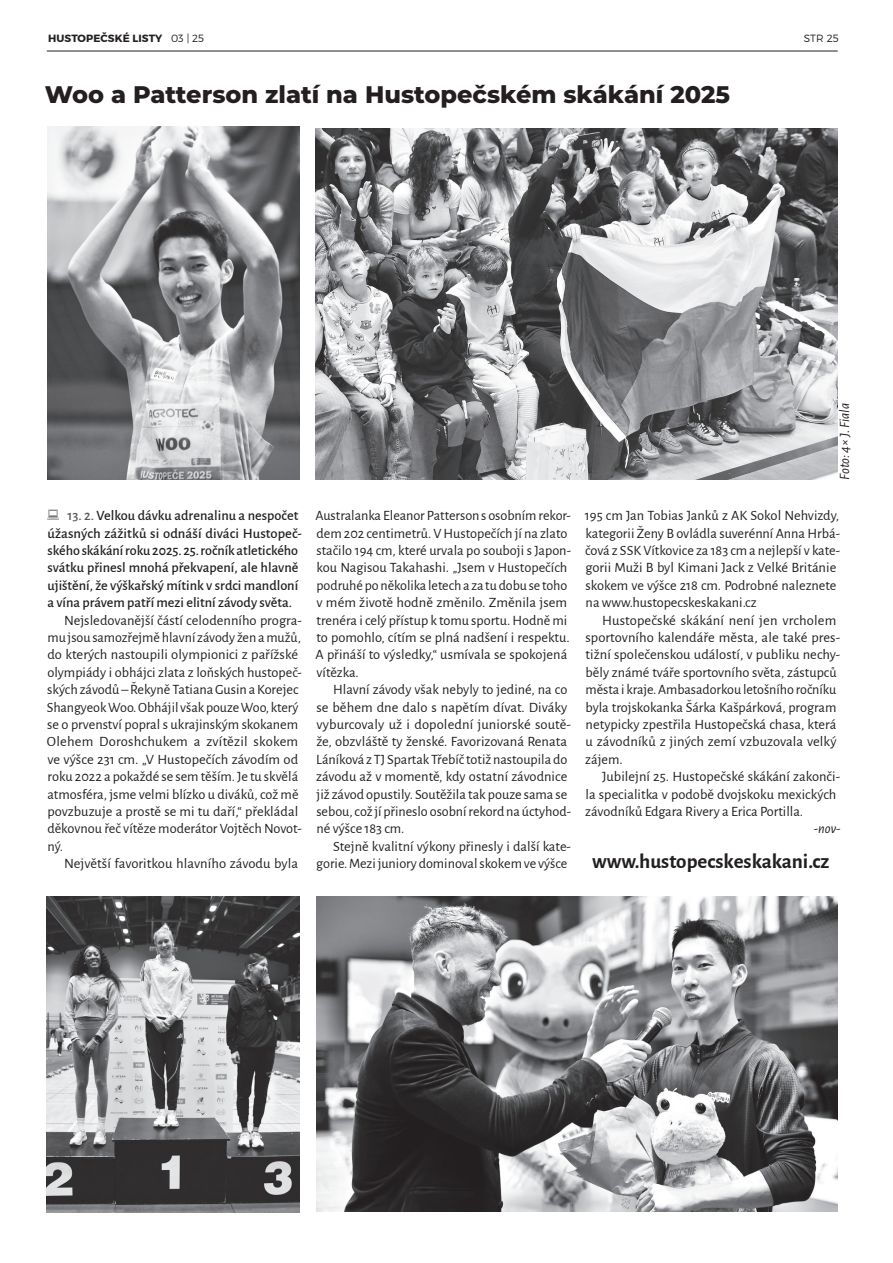
<style>
.page{position:relative;width:893px;height:1263px;background:#fff}
.page>*{position:absolute;margin:0;border:0;box-sizing:border-box;transform-origin:0 0}
.t1{font:800 24px "Montserrat";color:#231f20}
.t2{font:700 21px "Alegreya Sans";color:#231f20}
.t3{font:14.25px/17.4px "Alegreya Sans";color:#231f20}
.t4{font:500 14.25px/17.4px "Alegreya Sans";color:#231f20}
.t5{font:italic 14.25px "Alegreya Sans";color:#231f20}
.t6{font:700 10.5px "Montserrat";letter-spacing:.01em;color:#231f20}
.t7{font:300 10.5px "Montserrat";color:#231f20}
.s1{font-weight:300}
.s2{color:#57585a}
</style>
<div class="page">
<hr style="left:47px;top:51px;width:791px;height:1px;background:#231f20">
<img style="left:47px;top:127px;width:252px;height:353px">
<img style="left:316px;top:896px;width:521px;height:315px">
<img style="left:46px;top:897px;width:253px;height:315px">
<img style="left:315px;top:129px;width:522px;height:351px">
<p class="t6" style="left:48px;top:32px;width:157px">HUSTOPEČSKÉ LISTY <span class="s1">03 | 25</span></p>
<p class="t7" style="left:804px;top:32px;width:37px">STR 25</p>
<h1 class="t1" style="left:45px;top:83px;width:686px">Woo a Patterson zlatí na Hustopečském skákání 2025</h1>
<p class="t5" style="left:836px;top:480px;width:78px;rotate:-90deg">Foto: 4× J. Fiala</p>
<p class="t4" style="left:47px;top:507px;width:256px;text-indent:20px"><span class="s2">13. 2.</span> Velkou dávku adrenalinu a nespočet úžasných zážitků si odnáší diváci Hustopeč&shy;ského skákání roku 2025. 25. ročník atletického svátku přinesl mnohá překvapení, ale hlavně ujištění, že výškařský mítink v srdci mandloní a vína právem patří mezi elitní závody světa.</p>
<p class="t3" style="left:47px;top:612px;width:257px;text-indent:17px">Nejsledovanější částí celodenního progra&shy;mu jsou samozřejmě hlavní závody žen a mužů, do kterých nastoupili olympionici z pařížské olympiády i obhájci zlata z loňských hustopeč&shy;ských závodů – Řekyně Tatiana Gusin a Korejec Shangyeok Woo. Obhájil však pouze Woo, který se o prvenství popral s ukrajinským skokanem Olehem Doroshchukem a zvítězil skokem ve výšce 231 cm. „V Hustopečích závodím od roku 2022 a pokaždé se sem těším. Je tu skvělá atmosféra, jsme velmi blízko u diváků, což mě povzbuzuje a prostě se mi tu daří,“ překládal děkovnou řeč vítěze moderátor Vojtěch Novot&shy;ný.</p>
<p class="t3" style="left:64px;top:855px;width:236px">Největší favoritkou hlavního závodu byla</p>
<p class="t3" style="left:316px;top:507px;width:257px">Australanka Eleanor Patterson s osobním rekor&shy;dem 202 centimetrů. V Hustopečích jí na zlato stačilo 194 cm, které urvala po souboji s Japon&shy;kou Nagisou Takahashi. „Jsem v Hustopečích podruhé po několika letech a za tu dobu se toho v mém životě hodně změnilo. Změnila jsem trenéra i celý přístup k tomu sportu. Hodně mi to pomohlo, cítím se plná nadšení i respektu.<br>A přináší to výsledky,“ usmívala se spokojená vítězka.</p>
<p class="t3" style="left:316px;top:681px;width:256px;text-indent:17px">Hlavní závody však nebyly to jediné, na co se během dne dalo s napětím dívat. Diváky vyburcovaly už i dopolední juniorské soutě&shy;že, obzvláště ty ženské. Favorizovaná Renata Láníková z TJ Spartak Třebíč totiž nastoupila do závodu až v momentě, kdy ostatní závodnice již závod opustily. Soutěžila tak pouze sama se sebou, což jí přineslo osobní rekord na úctyhod&shy;né výšce 183 cm.</p>
<p class="t3" style="left:316px;top:838px;width:256px;text-align:right">Stejně kvalitní výkony přinesly i další kate&shy;gorie. Mezi juniory dominoval skokem ve výšce</p>
<p class="t3" style="left:585px;top:507px;width:257px">195 cm Jan Tobias Janků z AK Sokol Nehvizdy, kategorii Ženy B ovládla suverénní Anna Hrbá&shy;čová z SSK Vítkovice za 183 cm a nejlepší v kate&shy;gorii Muži B byl Kimani Jack z Velké Británie skokem ve výšce 218 cm. Podrobné naleznete na www.hustopecskeskakani.cz</p>
<p class="t3" style="left:585px;top:612px;width:256px;text-indent:17px">Hustopečské skákání není jen vrcholem sportovního kalendáře města, ale také pres&shy;tižní společenskou událostí, v publiku nechy&shy;běly známé tváře sportovního světa, zástupců města i kraje. Ambasadorkou letošního ročníku byla trojskokanka Šárka Kašpárková, program netypicky zpestřila Hustopečská chasa, která u závodníků z jiných zemí vzbuzovala velký zájem.</p>
<p class="t3" style="left:585px;top:768px;width:256px;text-indent:17px">Jubilejní 25. Hustopečské skákání zakonči&shy;la specialitka v podobě dvojskoku mexických závodníků Edgara Rivery a Erica Portilla.</p>
<p class="t5" style="left:814px;top:820px;width:28px">-nov-</p>
<h2 class="t2" style="left:592px;top:849px;width:239px">www.hustopecskeskakani.cz</h2>
</div>
